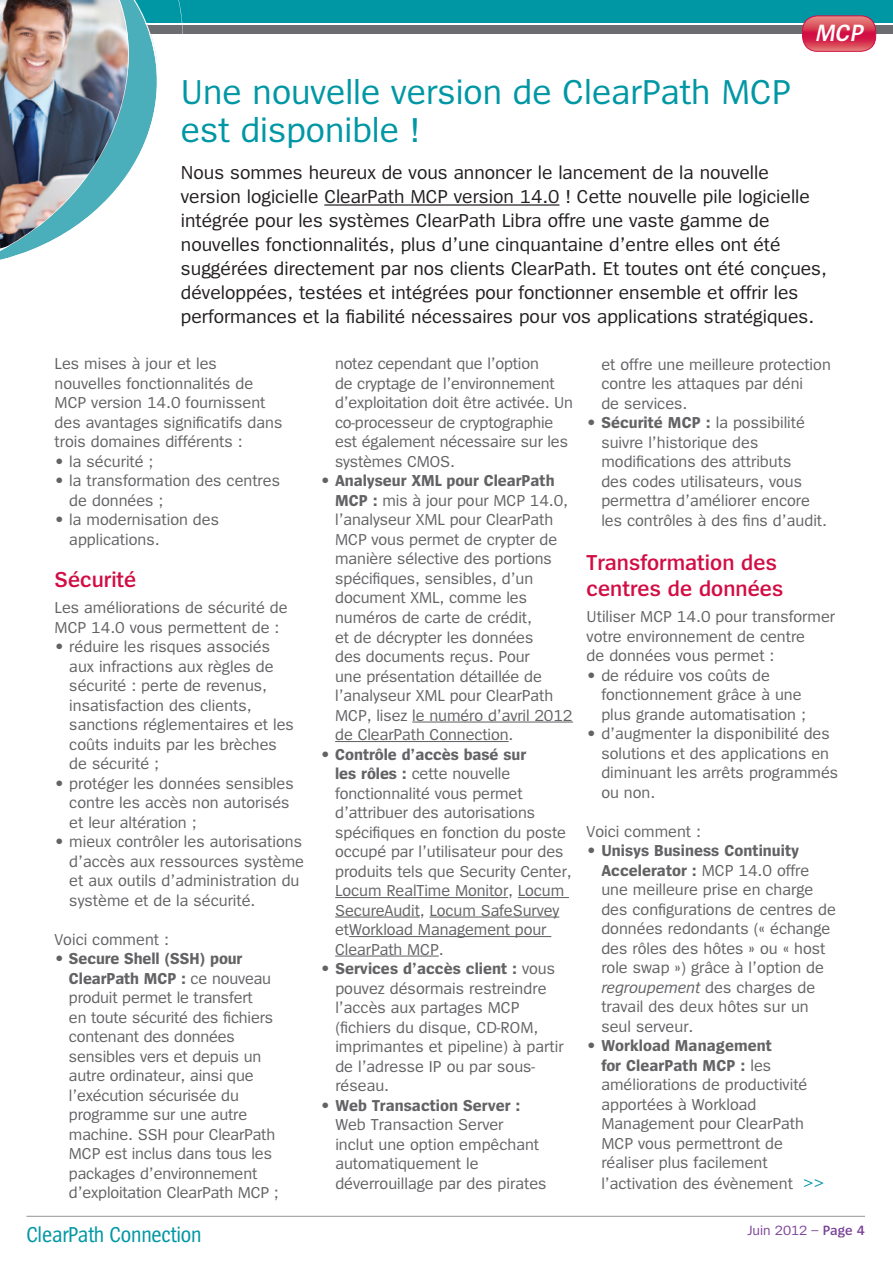
<style>
.page{position:relative;width:893px;height:1263px;background:#fff}
.page>*{position:absolute;margin:0;border:0;box-sizing:border-box;transform-origin:0 0}
.t1{font:36px/37.5px "Spiegel";color:#0097a4}
.t2{font:italic 600 24.6px "Spiegel";color:#fff}
.t3{font:600 22.5px/25.5px "Spiegel";color:#d20d44}
.t4{font:22.5px "Spiegel Cd";letter-spacing:-.01em;color:#0097a4}
.t5{font:19.5px/24px "Spiegel";color:#231f20}
.t6{font:16.5px/19.5px "Spiegel";color:#636366}
.t7{font:13.95px "Spiegel";color:#7b4399}
.s1{font-weight:700}
.s2{font-style:italic}
.s3{font-size:18px;color:#0097a4}
.s4{font-weight:600}
</style>
<div class="page">
<hr style="left:412px;top:721px;width:161px;height:1px;background:#636366">
<hr style="left:335px;top:741px;width:174px;height:1px;background:#636366">
<hr style="left:335px;top:897px;width:173px;height:1px;background:#636366">
<hr style="left:518px;top:897px;width:51px;height:1px;background:#636366">
<hr style="left:335px;top:916px;width:85px;height:1px;background:#636366">
<hr style="left:429px;top:916px;width:130px;height:1px;background:#636366">
<hr style="left:349px;top:936px;width:202px;height:1px;background:#636366">
<hr style="left:335px;top:955px;width:104px;height:1px;background:#636366">
<div style="left:0;top:0;width:893px;height:22px;background:#0097a4"></div>
<div style="left:0;top:25px;width:893px;height:9px;background:#6c6d70"></div>
<hr style="left:324px;top:204px;width:235px;height:2px;background:#231f20">
<hr style="left:26px;top:1216px;width:839px;height:1px;background:#939598">
<img style="left:0;top:0;width:158px;height:260px">
<svg style="left:802px;top:17px;width:74px;height:33px;background:#d5465e"></svg>
<div style="left:802px;top:15px;width:74px;height:37px;border:1px solid #d20d44;border-radius:15px"></div>
<h2 class="t2" style="left:815px;top:21px;width:54px">MCP</h2>
<h1 class="t1" style="left:181px;top:75px;width:611px">Une nouvelle version de ClearPath MCP est disponible !</h1>
<p class="t5" style="left:181px;top:161px;width:648px">Nous sommes heureux de vous annoncer le lancement de la nouvelle version logicielle ClearPath MCP version 14.0 ! Cette nouvelle pile logicielle intégrée pour les systèmes ClearPath Libra offre une vaste gamme de nouvelles fonctionnalités, plus d’une cinquantaine d’entre elles ont été suggérées directement par nos clients ClearPath. Et toutes ont été conçues, développées, testées et intégrées pour fonctionner ensemble et offrir les performances et la fiabilité nécessaires pour vos applications stratégiques.</p>
<p class="t6" style="left:55px;top:355px;width:229px">Les mises à jour et les nouvelles fonctionnalités de<br>MCP version 14.0 fournissent des avantages significatifs dans trois domaines différents :</p>
<p class="t6" style="left:55px;top:452px;width:101px">• la sécurité ;</p>
<p class="t6" style="left:69px;top:472px;width:212px;text-indent:-15px">• la transformation des centres de données ;</p>
<p class="t6" style="left:69px;top:511px;width:151px;text-indent:-15px">• la modernisation des applications.</p>
<h3 class="t3" style="left:55px;top:567px;width:83px">Sécurité</h3>
<p class="t6" style="left:55px;top:598px;width:235px">Les améliorations de sécurité de<br>MCP 14.0 vous permettent de :</p>
<p class="t6" style="left:69px;top:637px;width:226px;text-indent:-15px">• réduire les risques associés aux infractions aux règles de sécurité : perte de revenus, insatisfaction des clients, sanctions réglementaires et les coûts induits par les brèches de sécurité ;</p>
<p class="t6" style="left:69px;top:774px;width:226px;text-indent:-15px">• protéger les données sensibles contre les accès non autorisés et leur altération ;</p>
<p class="t6" style="left:69px;top:832px;width:236px;text-indent:-15px">• mieux contrôler les autorisations d’accès aux ressources système et aux outils d’administration du système et de la sécurité.</p>
<p class="t6" style="left:55px;top:930px;width:116px">Voici comment :</p>
<p class="t6" style="left:69px;top:949px;width:211px;text-indent:-14px">• <span class="s1">Secure Shell (SSH) pour<br>ClearPath MCP :</span> ce nouveau produit permet le transfert<br>en toute sécurité des fichiers contenant des données sensibles vers et depuis un autre ordinateur, ainsi que l’exécution sécurisée du programme sur une autre machine. SSH pour ClearPath<br>MCP est inclus dans tous les packages d’environnement d’exploitation ClearPath MCP ;</p>
<h3 class="t4" style="left:26px;top:1223px;width:177px">ClearPath Connection</h3>
<p class="t6" style="left:335px;top:355px;width:240px">notez cependant que l’option<br>de cryptage de l’environnement d’exploitation doit être activée. Un co‑processeur de cryptographie est également nécessaire sur les systèmes CMOS.</p>
<p class="t6" style="left:335px;top:472px;width:239px;text-indent:-15px">• <span class="s1">Analyseur XML pour ClearPath<br>MCP :</span> mis à jour pour MCP 14.0, l’analyseur XML pour ClearPath<br>MCP vous permet de crypter de manière sélective des portions spécifiques, sensibles, d’un document XML, comme les numéros de carte de crédit,<br>et de décrypter les données<br>des documents reçus. Pour<br>une présentation détaillée de l’analyseur XML pour ClearPath<br>MCP, lisez le numéro d’avril 2012 de ClearPath Connection.</p>
<p class="t6" style="left:335px;top:745px;width:238px;text-indent:-15px">• <span class="s1">Contrôle d’accès basé sur<br>les rôles :</span> cette nouvelle fonctionnalité vous permet d’attribuer des autorisations spécifiques en fonction du poste occupé par l’utilisateur pour des produits tels que Security Center,<br>Locum RealTime Monitor, Locum<br>SecureAudit, Locum SafeSurvey etWorkload Management pour<br>ClearPath MCP.</p>
<p class="t6" style="left:335px;top:959px;width:230px;text-indent:-15px">• <span class="s1">Services d’accès client :</span> vous pouvez désormais restreindre l’accès aux partages MCP (fichiers du disque, CD-ROM, imprimantes et pipeline) à partir de l’adresse IP ou par sous&shy;réseau.</p>
<p class="t6" style="left:335px;top:1096px;width:213px;text-indent:-15px">• <span class="s1">Web Transaction Server :<br></span>Web Transaction Server<br>inclut une option empêchant automatiquement le déverrouillage par des pirates</p>
<p class="t6" style="left:601px;top:355px;width:231px">et offre une meilleure protection contre les attaques par déni<br>de services.</p>
<p class="t6" style="left:601px;top:413px;width:227px;text-indent:-15px">• <span class="s1">Sécurité MCP :</span> la possibilité suivre l’historique des modifications des attributs<br>des codes utilisateurs, vous permettra d’améliorer encore les contrôles à des fins d’audit.</p>
<h3 class="t3" style="left:587px;top:551px;width:198px">Transformation des centres de données</h3>
<p class="t6" style="left:587px;top:607px;width:250px">Utiliser MCP 14.0 pour transformer votre environnement de centre<br>de données vous permet :</p>
<p class="t6" style="left:601px;top:666px;width:206px;text-indent:-15px">• de réduire vos coûts de fonctionnement grâce à une plus grande automatisation ;</p>
<p class="t6" style="left:601px;top:724px;width:238px;text-indent:-15px">• d’augmenter la disponibilité des solutions et des applications en diminuant les arrêts programmés ou non.</p>
<p class="t6" style="left:587px;top:822px;width:116px">Voici comment :</p>
<p class="t6" style="left:601px;top:841px;width:236px;text-indent:-15px">• <span class="s1">Unisys Business Continuity<br>Accelerator :</span> MCP 14.0 offre une meilleure prise en charge des configurations de centres de données redondants (« échange des rôles des hôtes » ou « host role swap ») grâce à l’option de <span class="s2">regroupement</span> des charges de travail des deux hôtes sur un seul serveur.</p>
<p class="t6" style="left:601px;top:1036px;width:208px;text-indent:-15px">• <span class="s1">Workload Management<br>for ClearPath MCP :</span> les améliorations de productivité apportées à Workload<br>Management pour ClearPath<br>MCP vous permettront de réaliser plus facilement</p>
<p class="t6" style="left:601px;top:1174px;width:225px">l’activation des évènement <span class="s3">&gt;&gt;</span></p>
<p class="t7" style="left:747px;top:1223px;width:119px">Juin 2012 – <span class="s4">Page 4</span></p>
</div>
